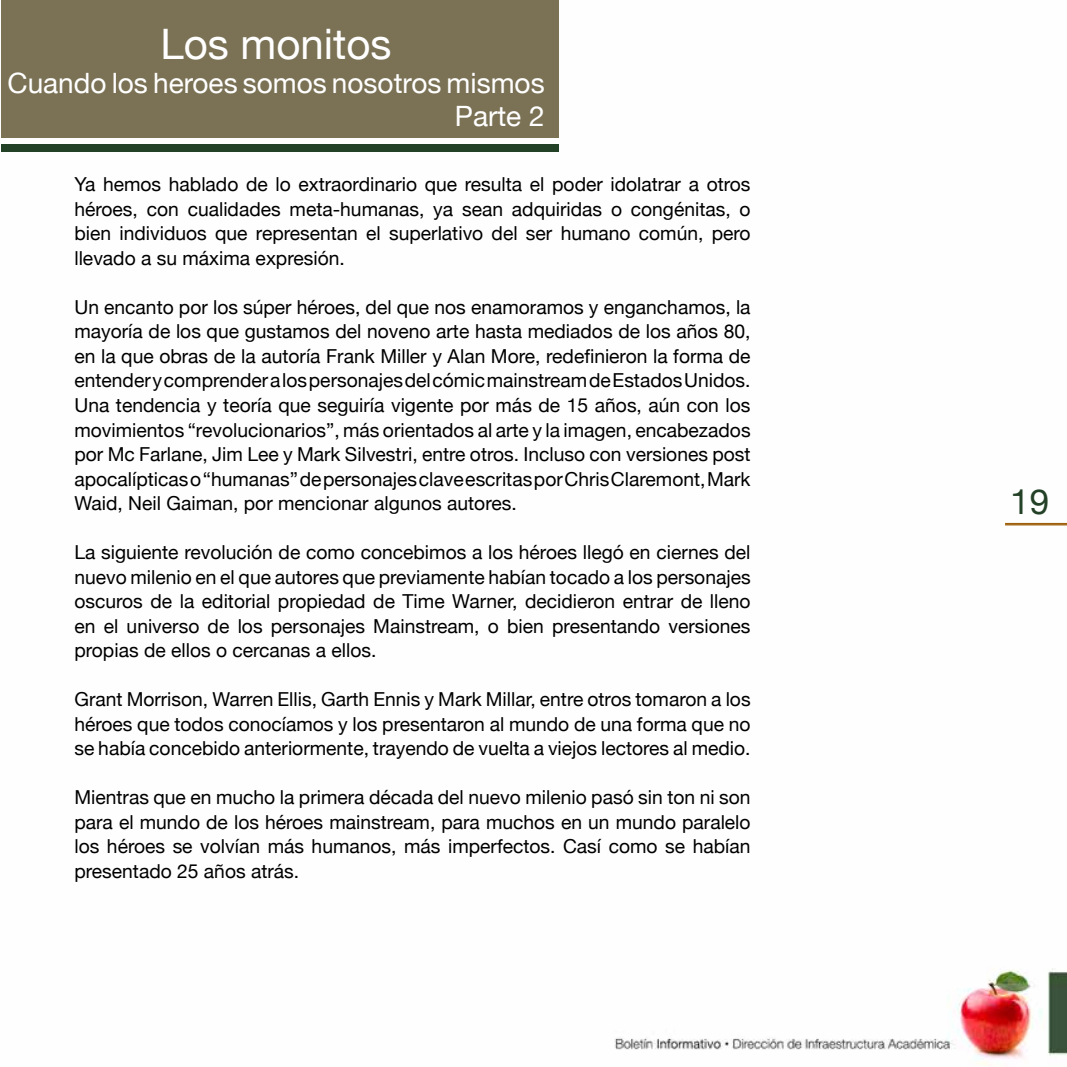
<style>
.page{position:relative;width:1067px;height:1067px;background:#fff}
.page>*{position:absolute;margin:0;border:0;box-sizing:border-box;transform-origin:0 0}
.t1{font:42px "Helvetica Neue";color:#fff}
.t2{font:35px "Helvetica Neue";color:#234126}
.t3{font:28px/33.6px "Helvetica Neue";color:#fff;text-align:right}
.t4{font:19.25px/24.5px "Helvetica Neue";color:#000;text-align:justify}
</style>
<div class="page">
<img style="left:1px;top:0;width:1066px;height:1066px">
<hr style="left:1005px;top:523px;width:62px;height:1px;background:#995800">
<hr style="left:1005px;top:524px;width:62px;height:1px;background:#995800">
<div style="left:1px;top:0;width:557px;height:138px;background:#7b7256"></div>
<div style="left:1px;top:144px;width:557px;height:7px;background:#234126"></div>
<h1 class="t1" style="left:160px;top:19px;width:233px">Los monitos</h1>
<h3 class="t3" style="left:7px;top:65px;width:539px">Cuando los heroes somos nosotros mismos<br>Parte 2</h3>
<p class="t4" style="left:74px;top:172px;width:677px">Ya hemos hablado de lo extraordinario que resulta el poder idolatrar a otros héroes, con cualidades meta-humanas, ya sean adquiridas o congénitas, o bien individuos que representan el superlativo del ser humano común, pero llevado a su máxima expresión.</p>
<p class="t4" style="left:74px;top:294px;width:677px">Un encanto por los súper héroes, del que nos enamoramos y enganchamos, la mayoría de los que gustamos del noveno arte hasta mediados de los años 80, en la que obras de la autoría Frank Miller y Alan More, redefinieron la forma de entender y comprender a los personajes del cómic mainstream de Estados Unidos.<br>Una tendencia y teoría que seguiría vigente por más de 15 años, aún con los movimientos “revolucionarios”, más orientados al arte y la imagen, encabezados por Mc Farlane, Jim Lee y Mark Silvestri, entre otros. Incluso con versiones post apocalípticas o “humanas” de personajes clave escritas por Chris Claremont, Mark Waid, Neil Gaiman, por mencionar algunos autores.</p>
<p class="t4" style="left:74px;top:539px;width:677px">La siguiente revolución de como concebimos a los héroes llegó en ciernes del nuevo milenio en el que autores que previamente habían tocado a los personajes oscuros de la editorial propiedad de Time Warner, decidieron entrar de lleno en el universo de los personajes Mainstream, o bien presentando versiones propias de ellos o cercanas a ellos.</p>
<p class="t4" style="left:74px;top:686px;width:677px">Grant Morrison, Warren Ellis, Garth Ennis y Mark Millar, entre otros tomaron a los héroes que todos conocíamos y los presentaron al mundo de una forma que no se había concebido anteriormente, trayendo de vuelta a viejos lectores al medio.</p>
<p class="t4" style="left:74px;top:784px;width:677px">Mientras que en mucho la primera década del nuevo milenio pasó sin ton ni son para el mundo de los héroes mainstream, para muchos en un mundo paralelo los héroes se volvían más humanos, más imperfectos. Casí como se habían presentado 25 años atrás.</p>
<h2 class="t2" style="left:1010px;top:481px;width:40px">19</h2>
</div>
